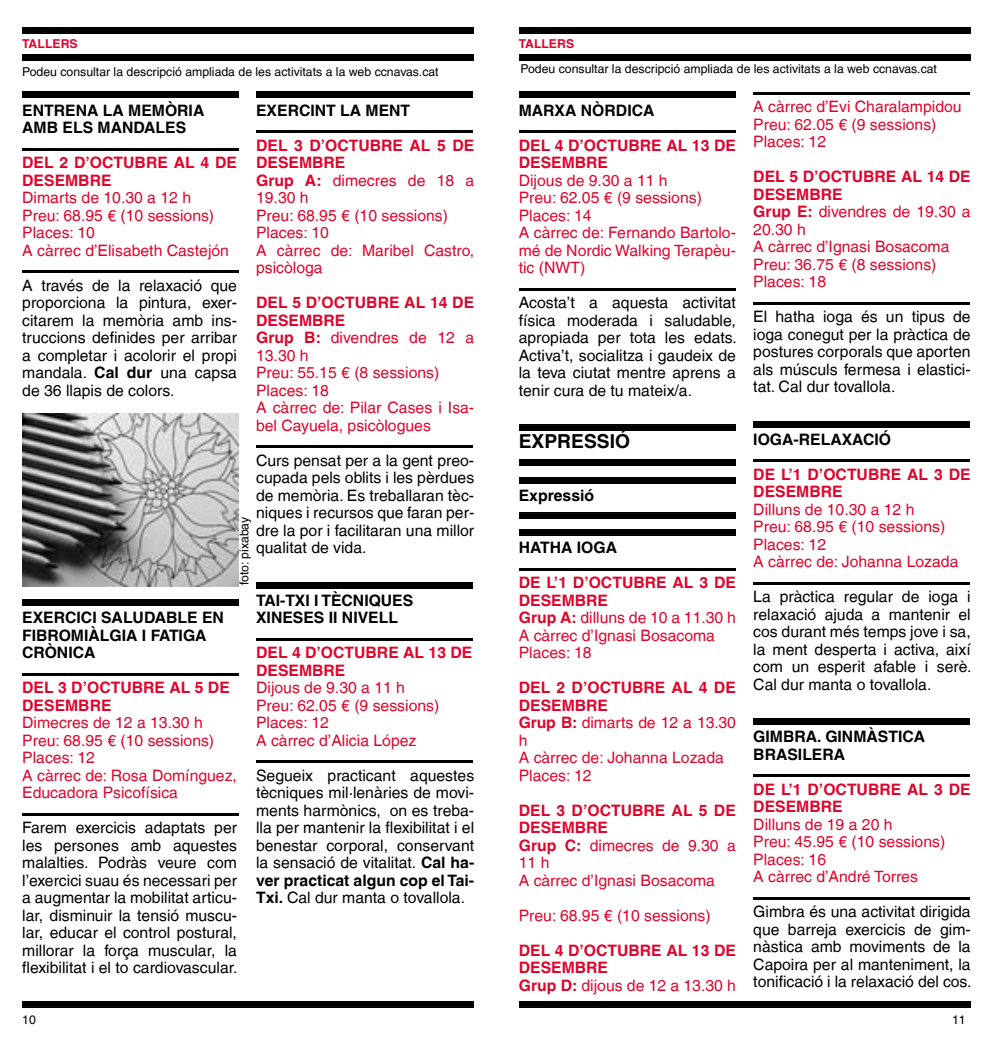
<style>
.page{position:relative;width:993px;height:1042px;background:#fff}
.page>*{position:absolute;margin:0;border:0;box-sizing:border-box;transform-origin:0 0}
.t1{font:700 19.25px "Helvetica LT";color:#000}
.t2{font:15.75px/17.5px "Helvetica LT";color:#000;text-align:justify}
.t3{font:15.75px/17.5px "Helvetica LT";color:#dd052b}
.t4{font:700 15.75px/17.5px "Helvetica LT";color:#dd052b}
.t5{font:700 15.75px/17.5px "Helvetica LT";color:#000}
.t6{font:12.25px "Helvetica LT";color:#000}
.t7{font:700 12.25px "Helvetica LT";color:#dd052b}
.s1{font-weight:700}
.s2{font-weight:400}
</style>
<div class="page">
<div style="left:22px;top:1001px;width:452px;height:7px;background:#000"></div>
<div style="left:518px;top:1001px;width:452px;height:7px;background:#000"></div>
<div style="left:518px;top:27px;width:452px;height:6px;background:#000"></div>
<div style="left:518px;top:54px;width:452px;height:6px;background:#000"></div>
<div style="left:22px;top:27px;width:452px;height:6px;background:#000"></div>
<div style="left:22px;top:54px;width:452px;height:6px;background:#000"></div>
<div style="left:22px;top:92px;width:217px;height:6px;background:#000"></div>
<hr style="left:22px;top:148px;width:217px;height:2px;background:#000">
<hr style="left:22px;top:270px;width:217px;height:3px;background:#000">
<div style="left:22px;top:599px;width:217px;height:6px;background:#000"></div>
<hr style="left:22px;top:673px;width:217px;height:2px;background:#000">
<hr style="left:22px;top:813px;width:217px;height:2px;background:#000">
<div style="left:256px;top:92px;width:216px;height:6px;background:#000"></div>
<hr style="left:256px;top:130px;width:216px;height:3px;background:#000">
<hr style="left:256px;top:445px;width:216px;height:3px;background:#000">
<div style="left:256px;top:582px;width:216px;height:6px;background:#000"></div>
<hr style="left:256px;top:638px;width:216px;height:2px;background:#000">
<hr style="left:256px;top:760px;width:216px;height:3px;background:#000">
<div style="left:518px;top:92px;width:217px;height:6px;background:#000"></div>
<hr style="left:518px;top:130px;width:217px;height:3px;background:#000">
<hr style="left:518px;top:288px;width:217px;height:2px;background:#000">
<div style="left:518px;top:424px;width:217px;height:6px;background:#000"></div>
<div style="left:518px;top:459px;width:217px;height:6px;background:#000"></div>
<div style="left:518px;top:477px;width:217px;height:6px;background:#000"></div>
<div style="left:518px;top:512px;width:217px;height:6px;background:#000"></div>
<div style="left:518px;top:529px;width:217px;height:6px;background:#000"></div>
<hr style="left:518px;top:568px;width:217px;height:2px;background:#000">
<hr style="left:753px;top:92px;width:216px;height:3px;background:#000">
<hr style="left:753px;top:302px;width:216px;height:3px;background:#000">
<div style="left:753px;top:421px;width:216px;height:6px;background:#000"></div>
<hr style="left:753px;top:459px;width:216px;height:3px;background:#000">
<hr style="left:753px;top:582px;width:216px;height:3px;background:#000">
<div style="left:753px;top:718px;width:216px;height:7px;background:#000"></div>
<hr style="left:753px;top:774px;width:216px;height:3px;background:#000">
<hr style="left:753px;top:897px;width:216px;height:3px;background:#000">
<img style="left:22px;top:413px;width:217px;height:173px">
<p class="t7" style="left:22px;top:36px;width:57px">TALLERS</p>
<p class="t7" style="left:518px;top:36px;width:57px">TALLERS</p>
<p class="t6" style="left:22px;top:64px;width:418px">Podeu consultar la descripció ampliada de les activitats a la web ccnavas.cat</p>
<p class="t6" style="left:520px;top:62px;width:418px">Podeu consultar la descripció ampliada de les activitats a la web ccnavas.cat</p>
<p class="t5" style="left:22px;top:101px;width:183px">ENTRENA LA MEMÒRIA<br>AMB ELS MANDALES</p>
<p class="t4" style="left:22px;top:153px;width:216px">DEL 2 D’OCTUBRE AL 4 DE<br>DESEMBRE</p>
<p class="t3" style="left:22px;top:189px;width:208px">Dimarts de 10.30 a 12 h<br>Preu: 68.95 € (10 sessions)<br>Places: 10<br>A càrrec d’Elisabeth Castejón</p>
<p class="t2" style="left:22px;top:276px;width:216px">A través de la relaxació que proporciona la pintura, exer&shy;citarem la memòria amb ins&shy;truccions definides per arribar a completar i acolorir el propi mandala. <span class="s1">Cal dur</span> una capsa de 36 llapis de colors.</p>
<p class="t5" style="left:256px;top:101px;width:156px">EXERCINT LA MENT</p>
<p class="t3" style="left:256px;top:136px;width:219px"><span class="s1">DEL 3 D’OCTUBRE AL 5 DE<br>DESEMBRE<br>Grup A:</span> dimecres de 18 a<br>19.30 h<br>Preu: 68.95 € (10 sessions)<br>Places: 10<br>A càrrec de: Maribel Castro, psicòloga</p>
<p class="t3" style="left:256px;top:294px;width:219px"><span class="s1">DEL 5 D’OCTUBRE AL 14 DE<br>DESEMBRE<br>Grup B:</span> divendres de 12 a<br>13.30 h<br>Preu: 55.15 € (8 sessions)<br>Places: 18<br>A càrrec de: Pilar Cases i Isa&shy;bel Cayuela, psicòlogues</p>
<p class="t2" style="left:256px;top:451px;width:219px">Curs pensat per a la gent preo&shy;cupada pels oblits i les pèrdues de memòria. Es treballaran tèc&shy;niques i recursos que faran per&shy;dre la por i facilitaran una millor qualitat de vida.</p>
<p class="t5" style="left:256px;top:591px;width:158px">TAI-TXI I TÈCNIQUES<br>XINESES II NIVELL</p>
<p class="t4" style="left:256px;top:643px;width:218px">DEL 4 D’OCTUBRE AL 13 DE<br>DESEMBRE</p>
<p class="t3" style="left:256px;top:679px;width:185px">Dijous de 9.30 a 11 h<br>Preu: 62.05 € (9 sessions)<br>Places: 12<br>A càrrec d’Alicia López</p>
<p class="t2" style="left:256px;top:766px;width:219px">Segueix practicant aquestes tècniques mil·lenàries de movi&shy;ments harmònics, on es treba&shy;lla per mantenir la flexibilitat i el benestar corporal, conservant la sensació de vitalitat. <span class="s1">Cal ha&shy;ver practicat algun cop el Tai-Txi.</span> Cal dur manta o tovallola.</p>
<p class="t6" style="left:237px;top:585px;width:70px;rotate:-90deg">foto: pixabay</p>
<p class="t5" style="left:22px;top:608px;width:203px">EXERCICI SALUDABLE EN<br>FIBROMIÀLGIA I FATIGA<br>CRÒNICA</p>
<p class="t4" style="left:22px;top:678px;width:209px">DEL 3 D’OCTUBRE AL 5 DE<br>DESEMBRE</p>
<p class="t3" style="left:22px;top:714px;width:216px">Dimecres de 12 a 13.30 h<br>Preu: 68.95 € (10 sessions)<br>Places: 12<br>A càrrec de: Rosa Domínguez,<br>Educadora Psicofísica</p>
<p class="t2" style="left:22px;top:819px;width:217px">Farem exercicis adaptats per les persones amb aquestes malalties. Podràs veure com l’exercici suau és necessari per a augmentar la mobilitat articu&shy;lar, disminuir la tensió muscu&shy;lar, educar el control postural, millorar la força muscular, la flexibilitat i el to cardiovascular.</p>
<p class="t5" style="left:518px;top:101px;width:137px">MARXA NÒRDICA</p>
<p class="t4" style="left:518px;top:136px;width:218px">DEL 4 D’OCTUBRE AL 13 DE<br>DESEMBRE</p>
<p class="t3" style="left:518px;top:171px;width:218px">Dijous de 9.30 a 11 h<br>Preu: 62.05 € (9 sessions)<br>Places: 14<br>A càrrec de: Fernando Bartolo&shy;mé de Nordic Walking Terapèu&shy;tic (NWT)</p>
<p class="t2" style="left:518px;top:294px;width:219px">Acosta’t a aquesta activitat física moderada i saludable, apropiada per tota les edats.<br>Activa’t, socialitza i gaudeix de la teva ciutat mentre aprens a tenir cura de tu mateix/a.</p>
<p class="t1" style="left:518px;top:429px;width:113px">EXPRESSIÓ</p>
<p class="t5" style="left:518px;top:486px;width:77px">Expressió</p>
<p class="t5" style="left:518px;top:538px;width:100px">HATHA IOGA</p>
<p class="t3" style="left:518px;top:574px;width:218px"><span class="s1">DE L’1 D’OCTUBRE AL 3 DE<br>DESEMBRE<br>Grup A:</span> dilluns de 10 a 11.30 h<br>A càrrec d’Ignasi Bosacoma<br>Places: 18</p>
<p class="t3" style="left:518px;top:679px;width:218px"><span class="s1">DEL 2 D’OCTUBRE AL 4 DE<br>DESEMBRE<br>Grup B:</span> dimarts de 12 a 13.30 h<br>A càrrec de: Johanna Lozada<br>Places: 12</p>
<p class="t3" style="left:518px;top:801px;width:218px"><span class="s1">DEL 3 D’OCTUBRE AL 5 DE<br>DESEMBRE<br>Grup C:</span> dimecres de 9.30 a<br>11 h<br>A càrrec d’Ignasi Bosacoma</p>
<p class="t3" style="left:518px;top:906px;width:193px">Preu: 68.95 € (10 sessions)</p>
<p class="t4" style="left:518px;top:941px;width:218px">DEL 4 D’OCTUBRE AL 13 DE<br>DESEMBRE<br>Grup D: <span class="s2">dijous de 12 a 13.30 h</span></p>
<p class="t3" style="left:753px;top:98px;width:210px">A càrrec d’Evi Charalampidou<br>Preu: 62.05 € (9 sessions)<br>Places: 12</p>
<p class="t3" style="left:753px;top:168px;width:219px"><span class="s1">DEL 5 D’OCTUBRE AL 14 DE<br>DESEMBRE<br>Grup E:</span> divendres de 19.30 a<br>20.30 h<br>A càrrec d’Ignasi Bosacoma<br>Preu: 36.75 € (8 sessions)<br>Places: 18</p>
<p class="t2" style="left:753px;top:308px;width:219px">El hatha ioga és un tipus de ioga conegut per la pràctica de postures corporals que aporten als músculs fermesa i elastici&shy;tat. Cal dur tovallola.</p>
<p class="t5" style="left:753px;top:430px;width:139px">IOGA-RELAXACIÓ</p>
<p class="t4" style="left:753px;top:465px;width:219px">DE L’1 D’OCTUBRE AL 3 DE<br>DESEMBRE</p>
<p class="t3" style="left:753px;top:500px;width:206px">Dilluns de 10.30 a 12 h<br>Preu: 68.95 € (10 sessions)<br>Places: 12<br>A càrrec de: Johanna Lozada</p>
<p class="t2" style="left:753px;top:588px;width:220px">La pràctica regular de ioga i relaxació ajuda a mantenir el cos durant més temps jove i sa, la ment desperta i activa, així com un esperit afable i serè.<br>Cal dur manta o tovallola.</p>
<p class="t5" style="left:753px;top:728px;width:173px">GIMBRA. GINMÀSTICA<br>BRASILERA</p>
<p class="t4" style="left:753px;top:780px;width:219px">DE L’1 D’OCTUBRE AL 3 DE<br>DESEMBRE</p>
<p class="t3" style="left:753px;top:815px;width:193px">Dilluns de 19 a 20 h<br>Preu: 45.95 € (10 sessions)<br>Places: 16<br>A càrrec d’André Torres</p>
<p class="t2" style="left:753px;top:903px;width:220px">Gimbra és una activitat dirigida que barreja exercicis de gim&shy;nàstica amb moviments de la Capoira per al manteniment, la tonificació i la relaxació del cos.</p>
<p class="t6" style="left:22px;top:1012px;width:15px">10</p>
<p class="t6" style="left:951px;top:1012px;width:15px">11</p>
</div>
